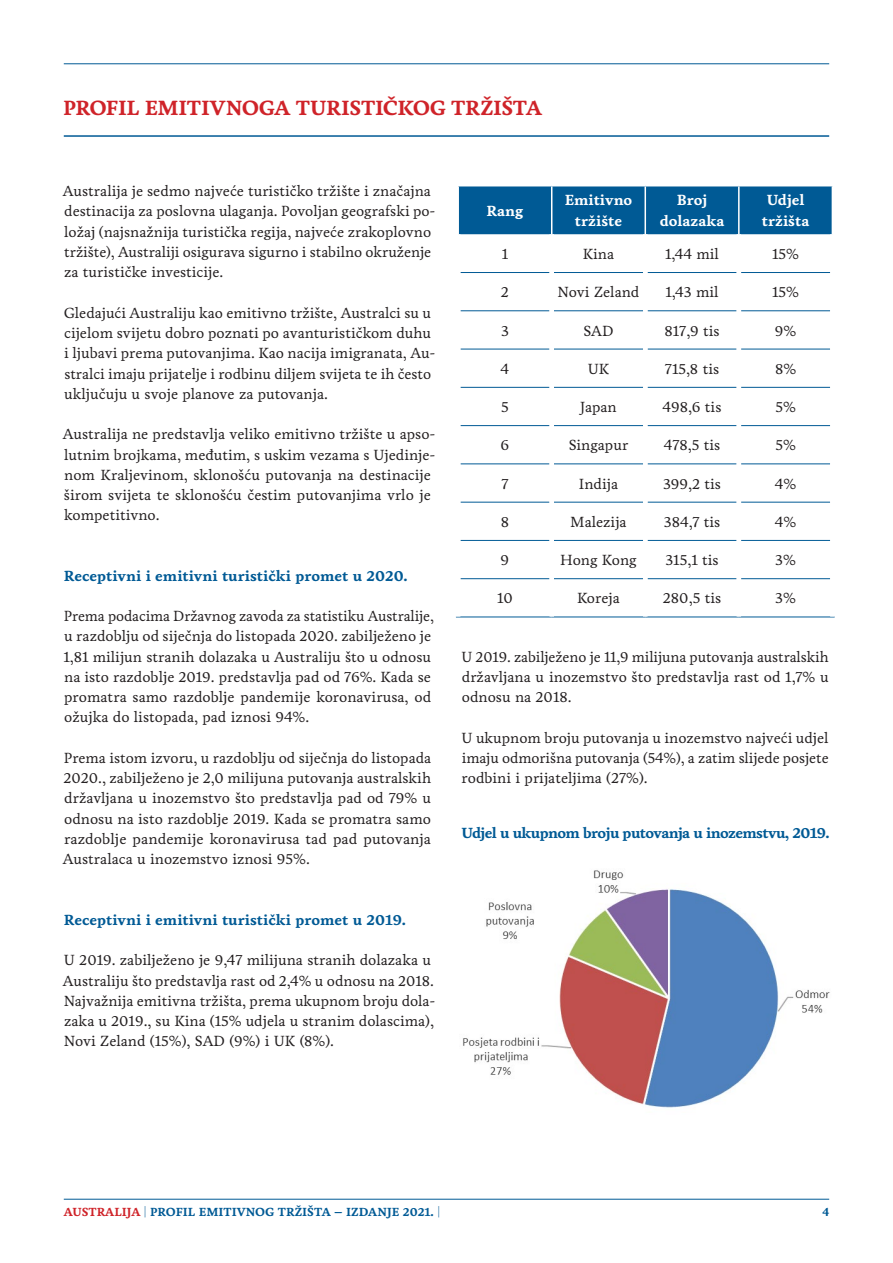
<style>
.page{position:relative;width:893px;height:1263px;background:#fff}
.page>*{position:absolute;margin:0;border:0;box-sizing:border-box;transform-origin:0 0}
.naslov{font:700 21px "Livory";letter-spacing:-.02em;color:#cf2329}
.tekst{font:15px/20.2px "Livory";color:#231f20}
.tablica_1_stupac_bol{font:15px "Livory";color:#231f20}
.tekst-2{font:700 15px "Livory";color:#005a95}
.tekst-3{font:700 15px "Livory";letter-spacing:-.04em;color:#005a95}
.tekst-4{font:700 15px/20.2px "Livory";color:#fff;text-align:center}
.t1{font:700 12px "Livory";color:#005a95}
.s1{color:#cf2329}
.s2{font-weight:400}
</style>
<div class="page">
<hr style="left:64px;top:1199px;width:765px;height:1px;background:#005a95">
<hr style="left:64px;top:63px;width:765px;height:1px;background:#005a95">
<hr style="left:64px;top:135px;width:765px;height:2px;background:#005a95">
<div style="left:459px;top:186px;width:373px;height:48px;background:#005a95"></div>
<hr style="left:460px;top:272px;width:89px;height:1px;background:#005a95">
<hr style="left:554px;top:272px;width:89px;height:1px;background:#005a95">
<hr style="left:647px;top:272px;width:90px;height:1px;background:#005a95">
<hr style="left:741px;top:272px;width:89px;height:1px;background:#005a95">
<hr style="left:460px;top:310px;width:89px;height:1px;background:#005a95">
<hr style="left:554px;top:310px;width:89px;height:1px;background:#005a95">
<hr style="left:647px;top:310px;width:90px;height:1px;background:#005a95">
<hr style="left:741px;top:310px;width:89px;height:1px;background:#005a95">
<hr style="left:460px;top:349px;width:89px;height:1px;background:#005a95">
<hr style="left:554px;top:349px;width:89px;height:1px;background:#005a95">
<hr style="left:647px;top:349px;width:90px;height:1px;background:#005a95">
<hr style="left:741px;top:349px;width:89px;height:1px;background:#005a95">
<hr style="left:460px;top:387px;width:89px;height:1px;background:#005a95">
<hr style="left:554px;top:387px;width:89px;height:1px;background:#005a95">
<hr style="left:647px;top:387px;width:90px;height:1px;background:#005a95">
<hr style="left:741px;top:387px;width:89px;height:1px;background:#005a95">
<hr style="left:460px;top:425px;width:89px;height:1px;background:#005a95">
<hr style="left:554px;top:425px;width:89px;height:1px;background:#005a95">
<hr style="left:647px;top:425px;width:90px;height:1px;background:#005a95">
<hr style="left:741px;top:425px;width:89px;height:1px;background:#005a95">
<hr style="left:460px;top:463px;width:89px;height:1px;background:#005a95">
<hr style="left:554px;top:463px;width:89px;height:1px;background:#005a95">
<hr style="left:647px;top:463px;width:90px;height:1px;background:#005a95">
<hr style="left:741px;top:463px;width:89px;height:1px;background:#005a95">
<hr style="left:460px;top:502px;width:89px;height:1px;background:#005a95">
<hr style="left:554px;top:502px;width:89px;height:1px;background:#005a95">
<hr style="left:647px;top:502px;width:90px;height:1px;background:#005a95">
<hr style="left:741px;top:502px;width:89px;height:1px;background:#005a95">
<hr style="left:460px;top:540px;width:89px;height:1px;background:#005a95">
<hr style="left:554px;top:540px;width:89px;height:1px;background:#005a95">
<hr style="left:647px;top:540px;width:90px;height:1px;background:#005a95">
<hr style="left:741px;top:540px;width:89px;height:1px;background:#005a95">
<hr style="left:460px;top:578px;width:89px;height:1px;background:#005a95">
<hr style="left:554px;top:578px;width:89px;height:1px;background:#005a95">
<hr style="left:647px;top:578px;width:90px;height:1px;background:#005a95">
<hr style="left:741px;top:578px;width:89px;height:1px;background:#005a95">
<hr style="left:456px;top:617px;width:96px;height:1px;background:#005a95">
<hr style="left:552px;top:617px;width:93px;height:1px;background:#005a95">
<hr style="left:645px;top:617px;width:94px;height:1px;background:#005a95">
<hr style="left:739px;top:617px;width:96px;height:1px;background:#005a95">
<hr style="left:551px;top:186px;width:1px;height:48px;background:#fff">
<hr style="left:644px;top:186px;width:2px;height:48px;background:#fff">
<hr style="left:738px;top:186px;width:2px;height:48px;background:#fff">
<img style="left:463px;top:870px;width:367px;height:238px">
<p class="naslov" style="left:63px;top:95px;width:480px">PROFIL EMITIVNOGA TURISTIČKOG TRŽIŠTA</p>
<p class="tekst" style="left:63px;top:181px;width:374px">Australija je sedmo najveće turističko tržište i značajna destinacija za poslovna ulaganja. Povoljan geografski po&shy;ložaj (najsnažnija turistička regija, najveće zrakoplovno tržište), Australiji osigurava sigurno i stabilno okruženje za turističke investicije.</p>
<p class="tekst" style="left:64px;top:303px;width:373px">Gledajući Australiju kao emitivno tržište, Australci su u cijelom svijetu dobro poznati po avanturističkom duhu i ljubavi prema putovanjima. Kao nacija imigranata, Au&shy;stralci imaju prijatelje i rodbinu diljem svijeta te ih često uključuju u svoje planove za putovanja.</p>
<p class="tekst" style="left:63px;top:424px;width:374px">Australija ne predstavlja veliko emitivno tržište u apso&shy;lutnim brojkama, međutim, s uskim vezama s Ujedinje&shy;nom Kraljevinom, sklonošću putovanja na destinacije širom svijeta te sklonošću čestim putovanjima vrlo je kompetitivno.</p>
<p class="tekst-2" style="left:64px;top:567px;width:345px">Receptivni i emitivni turistički promet u 2020.</p>
<p class="tekst" style="left:64px;top:606px;width:372px">Prema podacima Državnog zavoda za statistiku Australije, u razdoblju od siječnja do listopada 2020. zabilježeno je 1,81 milijun stranih dolazaka u Australiju što u odnosu na isto razdoblje 2019. predstavlja pad od 76%. Kada se promatra samo razdoblje pandemije koronavirusa, od ožujka do listopada, pad iznosi 94%.</p>
<p class="tekst" style="left:63px;top:748px;width:370px;text-align:justify">Prema istom izvoru, u razdoblju od siječnja do listopada 2020., zabilježeno je 2,0 milijuna putovanja australskih državljana u inozemstvo što predstavlja pad od 79% u odnosu na isto razdoblje 2019. Kada se promatra samo razdoblje pandemije koronavirusa tad pad putovanja Australaca u inozemstvo iznosi 95%.</p>
<p class="tekst-2" style="left:64px;top:911px;width:344px">Receptivni i emitivni turistički promet u 2019.</p>
<p class="tekst" style="left:63px;top:950px;width:372px">U 2019. zabilježeno je 9,47 milijuna stranih dolazaka u<br>Australiju što predstavlja rast od 2,4% u odnosu na 2018.</p>
<p class="tekst" style="left:64px;top:991px;width:373px;text-align:justify">Najvažnija emitivna tržišta, prema ukupnom broju dola&shy;zaka u 2019., su Kina (15% udjela u stranim dolascima), Novi Zeland (15%), SAD (9%) i UK (8%).</p>
<p class="tekst-4" style="left:487px;top:200px;width:38px">Rang</p>
<p class="tekst-4" style="left:565px;top:190px;width:69px">Emitivno tržište</p>
<p class="tekst-4" style="left:660px;top:190px;width:66px">Broj dolazaka</p>
<p class="tekst-4" style="left:762px;top:190px;width:49px">Udjel tržišta</p>
<p class="tablica_1_stupac_bol" style="left:502px;top:245px;width:8px">1</p>
<p class="tablica_1_stupac_bol" style="left:583px;top:245px;width:33px">Kina</p>
<p class="tablica_1_stupac_bol" style="left:665px;top:245px;width:55px">1,44 mil</p>
<p class="tablica_1_stupac_bol" style="left:772px;top:245px;width:28px">15%</p>
<p class="tablica_1_stupac_bol" style="left:501px;top:283px;width:10px">2</p>
<p class="tablica_1_stupac_bol" style="left:558px;top:283px;width:83px">Novi Zeland</p>
<p class="tablica_1_stupac_bol" style="left:665px;top:283px;width:55px">1,43 mil</p>
<p class="tablica_1_stupac_bol" style="left:772px;top:283px;width:28px">15%</p>
<p class="tablica_1_stupac_bol" style="left:501px;top:321px;width:9px">3</p>
<p class="tablica_1_stupac_bol" style="left:583px;top:321px;width:32px">SAD</p>
<p class="tablica_1_stupac_bol" style="left:664px;top:321px;width:57px">817,9 tis</p>
<p class="tablica_1_stupac_bol" style="left:775px;top:321px;width:23px">9%</p>
<p class="tablica_1_stupac_bol" style="left:501px;top:360px;width:10px">4</p>
<p class="tablica_1_stupac_bol" style="left:588px;top:360px;width:23px">UK</p>
<p class="tablica_1_stupac_bol" style="left:665px;top:360px;width:56px">715,8 tis</p>
<p class="tablica_1_stupac_bol" style="left:775px;top:360px;width:23px">8%</p>
<p class="tablica_1_stupac_bol" style="left:501px;top:398px;width:9px">5</p>
<p class="tablica_1_stupac_bol" style="left:580px;top:398px;width:38px">Japan</p>
<p class="tablica_1_stupac_bol" style="left:663px;top:398px;width:60px">498,6 tis</p>
<p class="tablica_1_stupac_bol" style="left:775px;top:398px;width:22px">5%</p>
<p class="tablica_1_stupac_bol" style="left:501px;top:436px;width:10px">6</p>
<p class="tablica_1_stupac_bol" style="left:569px;top:436px;width:61px">Singapur</p>
<p class="tablica_1_stupac_bol" style="left:664px;top:436px;width:58px">478,5 tis</p>
<p class="tablica_1_stupac_bol" style="left:775px;top:436px;width:22px">5%</p>
<p class="tablica_1_stupac_bol" style="left:501px;top:474px;width:9px">7</p>
<p class="tablica_1_stupac_bol" style="left:579px;top:474px;width:41px">Indija</p>
<p class="tablica_1_stupac_bol" style="left:663px;top:474px;width:59px">399,2 tis</p>
<p class="tablica_1_stupac_bol" style="left:775px;top:474px;width:23px">4%</p>
<p class="tablica_1_stupac_bol" style="left:501px;top:513px;width:10px">8</p>
<p class="tablica_1_stupac_bol" style="left:570px;top:513px;width:58px">Malezija</p>
<p class="tablica_1_stupac_bol" style="left:664px;top:513px;width:58px">384,7 tis</p>
<p class="tablica_1_stupac_bol" style="left:775px;top:513px;width:23px">4%</p>
<p class="tablica_1_stupac_bol" style="left:501px;top:551px;width:10px">9</p>
<p class="tablica_1_stupac_bol" style="left:560px;top:551px;width:78px">Hong Kong</p>
<p class="tablica_1_stupac_bol" style="left:665px;top:551px;width:55px">315,1 tis</p>
<p class="tablica_1_stupac_bol" style="left:775px;top:551px;width:22px">3%</p>
<p class="tablica_1_stupac_bol" style="left:497px;top:589px;width:17px">10</p>
<p class="tablica_1_stupac_bol" style="left:577px;top:589px;width:44px">Koreja</p>
<p class="tablica_1_stupac_bol" style="left:663px;top:589px;width:60px">280,5 tis</p>
<p class="tablica_1_stupac_bol" style="left:775px;top:589px;width:22px">3%</p>
<p class="tekst" style="left:461px;top:646px;width:369px;text-align:justify">U 2019. zabilježeno je 11,9 milijuna putovanja australskih državljana u inozemstvo što predstavlja rast od 1,7% u odnosu na 2018.</p>
<p class="tekst" style="left:461px;top:727px;width:369px;text-align:justify">U ukupnom broju putovanja u inozemstvo najveći udjel imaju odmorišna putovanja (54%), a zatim slijede posjete rodbini i prijateljima (27%).</p>
<p class="tekst-3" style="left:461px;top:824px;width:370px">Udjel u ukupnom broju putovanja u inozemstvu, 2019.</p>
<p class="t1" style="left:64px;top:1205px;width:378px"><span class="s1">AUSTRALIJA</span> <span class="s2">|</span> PROFIL EMITIVNOG TRŽIŠTA – IZDANJE 2021. <span class="s2">|</span></p>
<p class="t1" style="left:822px;top:1205px;width:8px">4</p>
</div>
